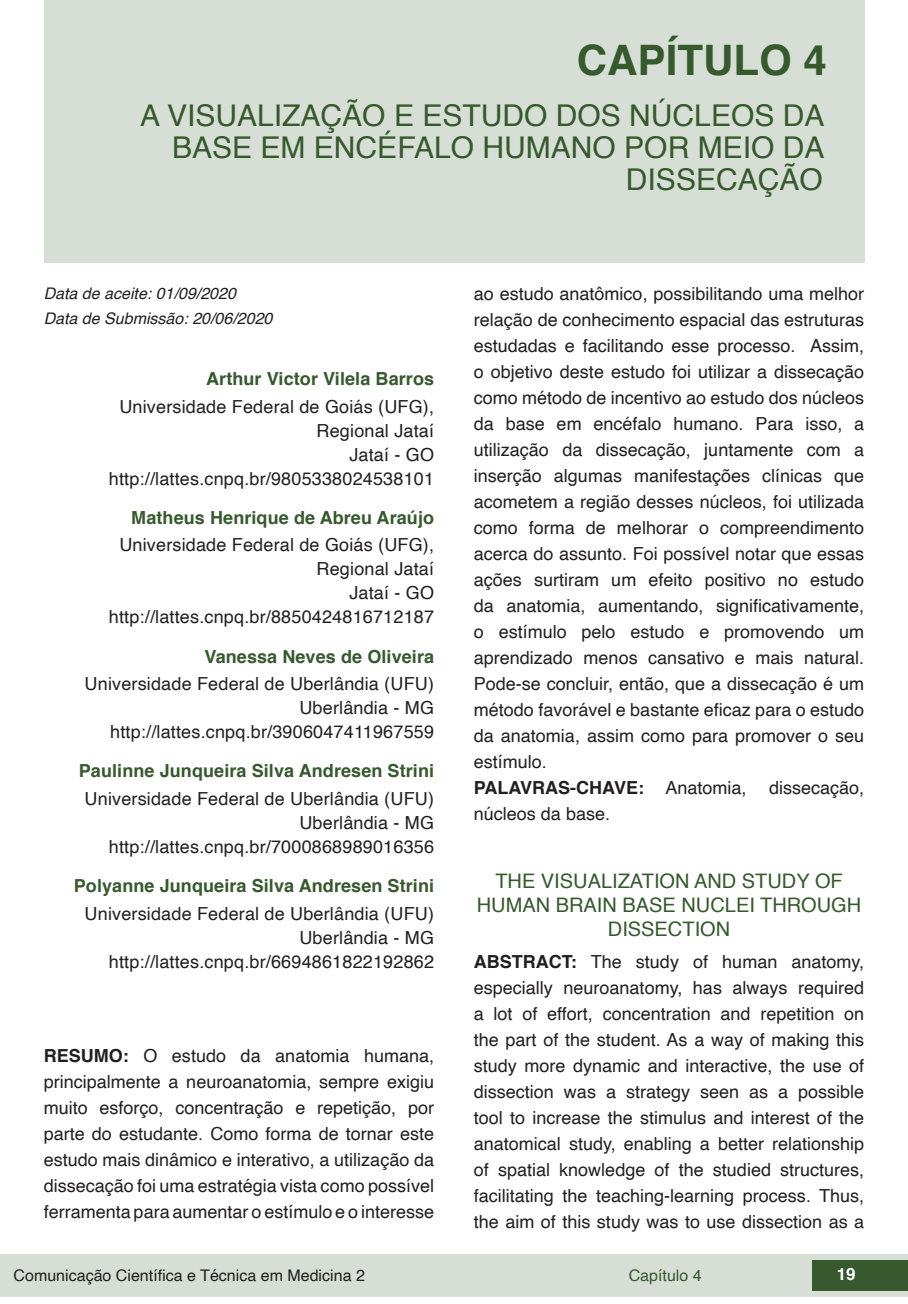
<style>
.page{position:relative;width:908px;height:1304px;background:#fff}
.page>*{position:absolute;margin:0;border:0;box-sizing:border-box;transform-origin:0 0}
.capítulos{font:700 42px "Helvetica";color:#36592e}
.nome_artigos{font:30px/32px "Helvetica";color:#36592e;text-align:right}
.título_Inglês{font:20px/24px "Helvetica";color:#36592e;text-align:center}
.Resumos_e_PC_TXT{font:18px/26px "Helvetica";color:#231f20;text-align:justify}
.info_autores{font:18px/24px "Helvetica";letter-spacing:.01em;color:#231f20;text-align:right}
.nome_autores{font:700 18px "Helvetica";letter-spacing:.005em;color:#36592e}
.t1{font:700 16.8px "Helvetica";color:#fff}
.data{font:italic 16px "Helvetica";color:#231f20}
.t2{font:16px "Helvetica";color:#231f20}
.t3{font:16px "Helvetica";color:#36592e}
.s1{font-weight:700}
</style>
<div class="page">
<div style="left:0;top:1254px;width:906px;height:43px;background:#d7ded5"></div>
<div style="left:812px;top:1261px;width:95px;height:30px;background:#36592e"></div>
<div style="left:44px;top:0;width:819px;height:263px;background:#d7ded5"></div>
<p class="capítulos" style="left:576px;top:26px;width:251px">CAPÍTULO 4</p>
<p class="nome_artigos" style="left:140px;top:101px;width:685px">A VISUALIZAÇÃO E ESTUDO DOS NÚCLEOS DA<br>BASE EM ENCÉFALO HUMANO POR MEIO DA<br>DISSECAÇÃO</p>
<p class="data" style="left:44px;top:280px;width:194px">Data de aceite: 01/09/2020</p>
<p class="data" style="left:44px;top:306px;width:230px">Data de Submissão: 20/06/2020</p>
<p class="nome_autores" style="left:206px;top:365px;width:229px">Arthur Victor Vilela Barros</p>
<p class="info_autores" style="left:119px;top:395px;width:316px">Universidade Federal de Goiás (UFG),<br>Regional Jataí</p>
<p class="info_autores" style="left:349px;top:443px;width:86px">Jataí - GO</p>
<p class="info_autores" style="left:109px;top:467px;width:326px">http://lattes.cnpq.br/9805338024538101</p>
<p class="nome_autores" style="left:131px;top:503px;width:304px">Matheus Henrique de Abreu Araújo</p>
<p class="info_autores" style="left:119px;top:534px;width:316px">Universidade Federal de Goiás (UFG),<br>Regional Jataí</p>
<p class="info_autores" style="left:349px;top:582px;width:86px">Jataí - GO</p>
<p class="info_autores" style="left:109px;top:606px;width:326px">http://lattes.cnpq.br/8850424816712187</p>
<p class="nome_autores" style="left:204px;top:642px;width:231px">Vanessa Neves de Oliveira</p>
<p class="info_autores" style="left:85px;top:672px;width:351px">Universidade Federal de Uberlândia (UFU)</p>
<p class="info_autores" style="left:299px;top:696px;width:136px">Uberlândia - MG</p>
<p class="info_autores" style="left:110px;top:720px;width:325px">http://lattes.cnpq.br/3906047411967559</p>
<p class="nome_autores" style="left:79px;top:757px;width:356px">Paulinne Junqueira Silva Andresen Strini</p>
<p class="info_autores" style="left:85px;top:787px;width:351px">Universidade Federal de Uberlândia (UFU)</p>
<p class="info_autores" style="left:299px;top:811px;width:136px">Uberlândia - MG</p>
<p class="info_autores" style="left:109px;top:835px;width:326px">http://lattes.cnpq.br/7000868989016356</p>
<p class="nome_autores" style="left:74px;top:871px;width:361px">Polyanne Junqueira Silva Andresen Strini</p>
<p class="info_autores" style="left:85px;top:902px;width:351px">Universidade Federal de Uberlândia (UFU)</p>
<p class="info_autores" style="left:299px;top:926px;width:136px">Uberlândia - MG</p>
<p class="info_autores" style="left:109px;top:950px;width:326px">http://lattes.cnpq.br/6694861822192862</p>
<p class="Resumos_e_PC_TXT" style="left:44px;top:1043px;width:392px"><span class="s1">RESUMO:</span> O estudo da anatomia humana, principalmente a neuroanatomia, sempre exigiu muito esforço, concentração e repetição, por parte do estudante. Como forma de tornar este estudo mais dinâmico e interativo, a utilização da dissecação foi uma estratégia vista como possível ferramenta para aumentar o estímulo e o interesse</p>
<p class="Resumos_e_PC_TXT" style="left:473px;top:281px;width:392px">ao estudo anatômico, possibilitando uma melhor relação de conhecimento espacial das estruturas estudadas e facilitando esse processo. Assim, o objetivo deste estudo foi utilizar a dissecação como método de incentivo ao estudo dos núcleos da base em encéfalo humano. Para isso, a utilização da dissecação, juntamente com a inserção algumas manifestações clínicas que acometem a região desses núcleos, foi utilizada como forma de melhorar o compreendimento acerca do assunto. Foi possível notar que essas ações surtiram um efeito positivo no estudo da anatomia, aumentando, significativamente, o estímulo pelo estudo e promovendo um aprendizado menos cansativo e mais natural.<br>Pode-se concluir, então, que a dissecação é um método favorável e bastante eficaz para o estudo da anatomia, assim como para promover o seu estímulo.</p>
<p class="Resumos_e_PC_TXT" style="left:473px;top:775px;width:392px"><span class="s1">PALAVRAS-CHAVE:</span> Anatomia, dissecação, núcleos da base.</p>
<p class="título_Inglês" style="left:476px;top:870px;width:386px">THE VISUALIZATION AND STUDY OF<br>HUMAN BRAIN BASE NUCLEI THROUGH<br>DISSECTION</p>
<p class="Resumos_e_PC_TXT" style="left:473px;top:949px;width:392px"><span class="s1">ABSTRACT:</span> The study of human anatomy, especially neuroanatomy, has always required a lot of effort, concentration and repetition on the part of the student. As a way of making this study more dynamic and interactive, the use of dissection was a strategy seen as a possible tool to increase the stimulus and interest of the anatomical study, enabling a better relationship of spatial knowledge of the studied structures, facilitating the teaching-learning process. Thus, the aim of this study was to use dissection as a</p>
<p class="t2" style="left:14px;top:1263px;width:352px">Comunicação Científica e Técnica em Medicina 2</p>
<p class="t3" style="left:628px;top:1263px;width:74px">Capítulo 4</p>
<p class="t1" style="left:836px;top:1261px;width:20px">19</p>
</div>
